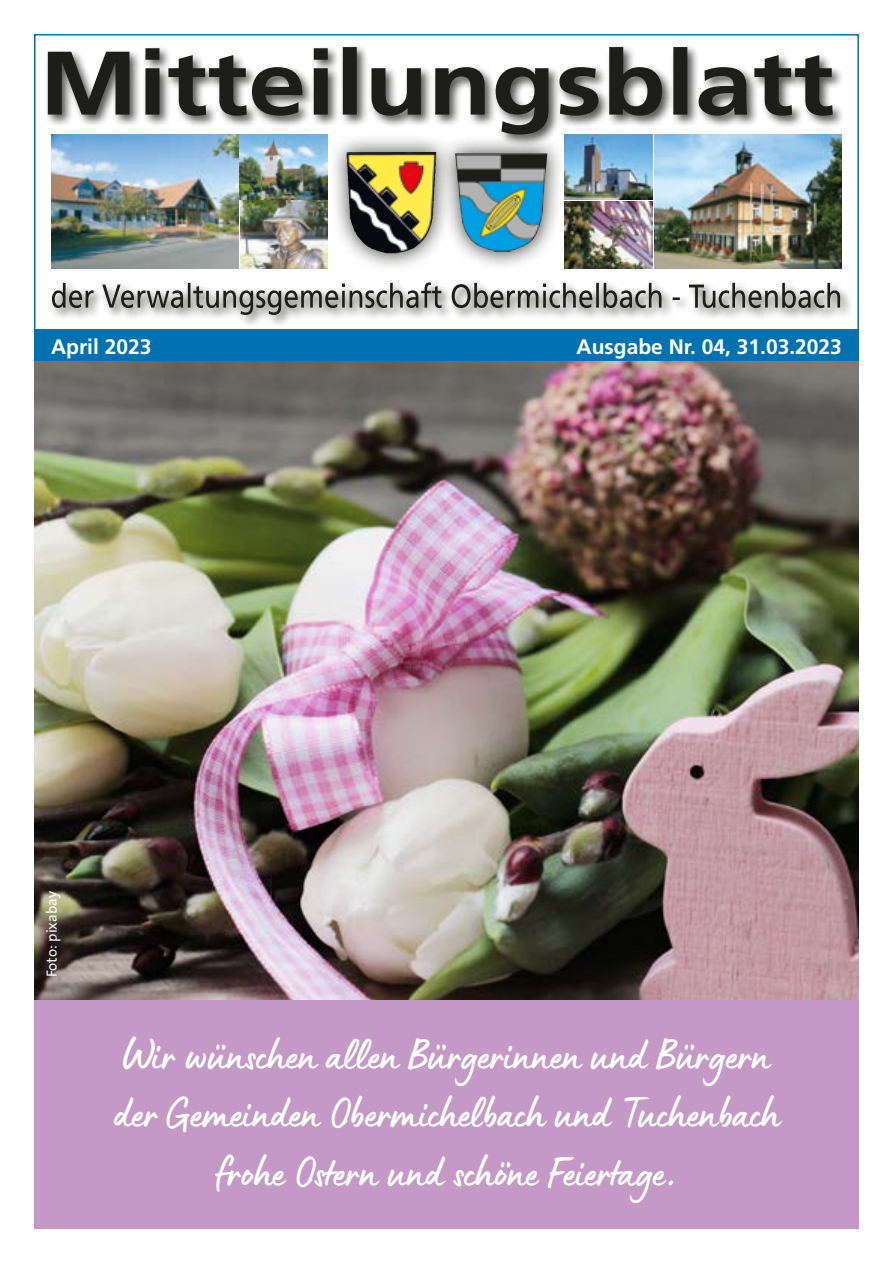
<style>
.page{position:relative;width:893px;height:1263px;background:#fff}
.page>*{position:absolute;margin:0;border:0;box-sizing:border-box;transform-origin:0 0}
.t1{font:45px/58.5px "Lumios Marker";color:#fff;text-align:center}
.t2{font:700 21px "Frutiger";color:#fff}
.t3{font:15px "The Sans Correspondence";color:#fff}
</style>
<div class="page">
<div style="left:34px;top:999px;width:825px;height:230px;background:#c499c6"></div>
<img style="left:654px;top:147px;width:188px;height:121px">
<img style="left:51px;top:147px;width:187px;height:121px">
<img style="left:240px;top:147px;width:87px;height:52px">
<div style="left:328px;top:133px;width:126px;height:139px;background:#1d1d1b;opacity:.85"></div>
<img style="left:347px;top:152px;width:89px;height:101px">
<img style="left:565px;top:147px;width:87px;height:52px">
<img style="left:240px;top:201px;width:87px;height:67px">
<img style="left:565px;top:201px;width:87px;height:67px">
<div style="left:437px;top:135px;width:128px;height:136px;background:#1d1d1b;opacity:.85"></div>
<img style="left:455px;top:153px;width:92px;height:99px">
<div style="left:44px;top:43px;width:801px;height:104px;background:#1d1d1b;opacity:.75"></div>
<svg style="left:48px;top:47px;width:785px;height:88px"></svg>
<div style="left:48px;top:279px;width:805px;height:48px;background:#1d1d1b;opacity:.75"></div>
<svg style="left:52px;top:282px;width:788px;height:33px"></svg>
<div style="left:34px;top:329px;width:825px;height:32px;background:#0072b0"></div>
<img style="left:34px;top:361px;width:825px;height:638px">
<p class="t2" style="left:51px;top:334px;width:102px">April 2023</p>
<p class="t2" style="left:577px;top:334px;width:267px">Ausgabe Nr. 04, 31.03.2023</p>
<p class="t3" style="left:44px;top:977px;width:88px;rotate:-90deg">Foto: pixabay</p>
<p class="t1" style="left:113px;top:1023px;width:668px">Wir wünschen allen Bürgerinnen und Bürgern der Gemeinden Obermichelbach und Tuchenbach frohe Ostern und schöne Feiertage.</p>
</div>
